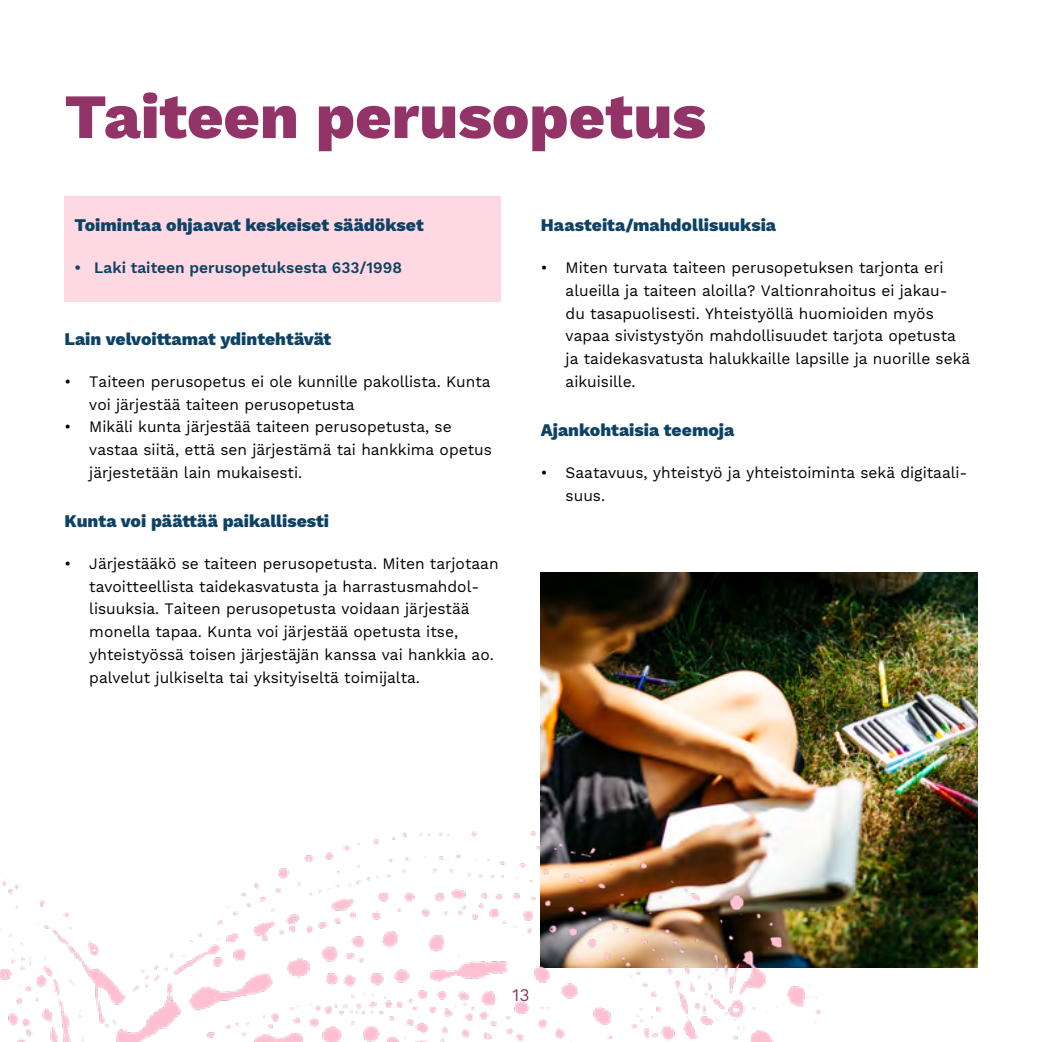
<style>
.page{position:relative;width:1042px;height:1042px;background:#fff}
.page>*{position:absolute;margin:0;border:0;box-sizing:border-box;transform-origin:0 0}
.OTS{font:800 63px "Work Sans";color:#923468}
.Vots2{font:800 17.5px "Work Sans";color:#0e4264}
.t1{font:17.5px "Work Sans";color:#923468}
.t2{font:15.75px/22.8px "Work Sans";color:#000}
.t3{font:600 15.75px "Work Sans";color:#0e4264}
</style>
<div class="page">
<div style="left:65px;top:196px;width:436px;height:106px;background:#fed9e3"></div>
<img style="left:541px;top:572px;width:436px;height:395px">
<img style="left:0;top:761px;width:888px;height:281px">
<p class="OTS" style="left:64px;top:80px;width:643px">Taiteen perusopetus</p>
<p class="Vots2" style="left:74px;top:215px;width:351px">Toimintaa ohjaavat keskeiset säädökset</p>
<p class="t3" style="left:74px;top:258px;width:329px">• Laki taiteen perusopetuksesta 633/1998</p>
<p class="Vots2" style="left:64px;top:329px;width:268px">Lain velvoittamat ydintehtävät</p>
<p class="t2" style="left:89px;top:371px;width:403px;text-indent:-25px">• Taiteen perusopetus ei ole kunnille pakollista. Kunta voi järjestää taiteen perusopetusta</p>
<p class="t2" style="left:89px;top:416px;width:404px;text-indent:-25px">• Mikäli kunta järjestää taiteen perusopetusta, se vastaa siitä, että sen järjestämä tai hankkima opetus järjestetään lain mukaisesti.</p>
<p class="Vots2" style="left:64px;top:511px;width:266px">Kunta voi päättää paikallisesti</p>
<p class="t2" style="left:89px;top:553px;width:411px;text-indent:-25px">• Järjestääkö se taiteen perusopetusta. Miten tarjotaan tavoitteellista taidekasvatusta ja harrastusmahdol&shy;lisuuksia. Taiteen perusopetusta voidaan järjestää monella tapaa. Kunta voi järjestää opetusta itse, yhteistyössä toisen järjestäjän kanssa vai hankkia ao. palvelut julkiselta tai yksityiseltä toimijalta.</p>
<p class="Vots2" style="left:541px;top:215px;width:237px">Haasteita/mahdollisuuksia</p>
<p class="t2" style="left:566px;top:257px;width:406px;text-indent:-25px">• Miten turvata taiteen perusopetuksen tarjonta eri alueilla ja taiteen aloilla? Valtionrahoitus ei jakau&shy;du tasapuolisesti. Yhteistyöllä huomioiden myös vapaa sivistystyön mahdollisuudet tarjota opetusta ja taidekasvatusta halukkaille lapsille ja nuorille sekä aikuisille.</p>
<p class="Vots2" style="left:541px;top:420px;width:195px">Ajankohtaisia teemoja</p>
<p class="t2" style="left:566px;top:462px;width:403px;text-indent:-25px">• Saatavuus, yhteistyö ja yhteistoiminta sekä digitaali&shy;suus.</p>
<p class="t1" style="left:512px;top:985px;width:19px">13</p>
</div>
